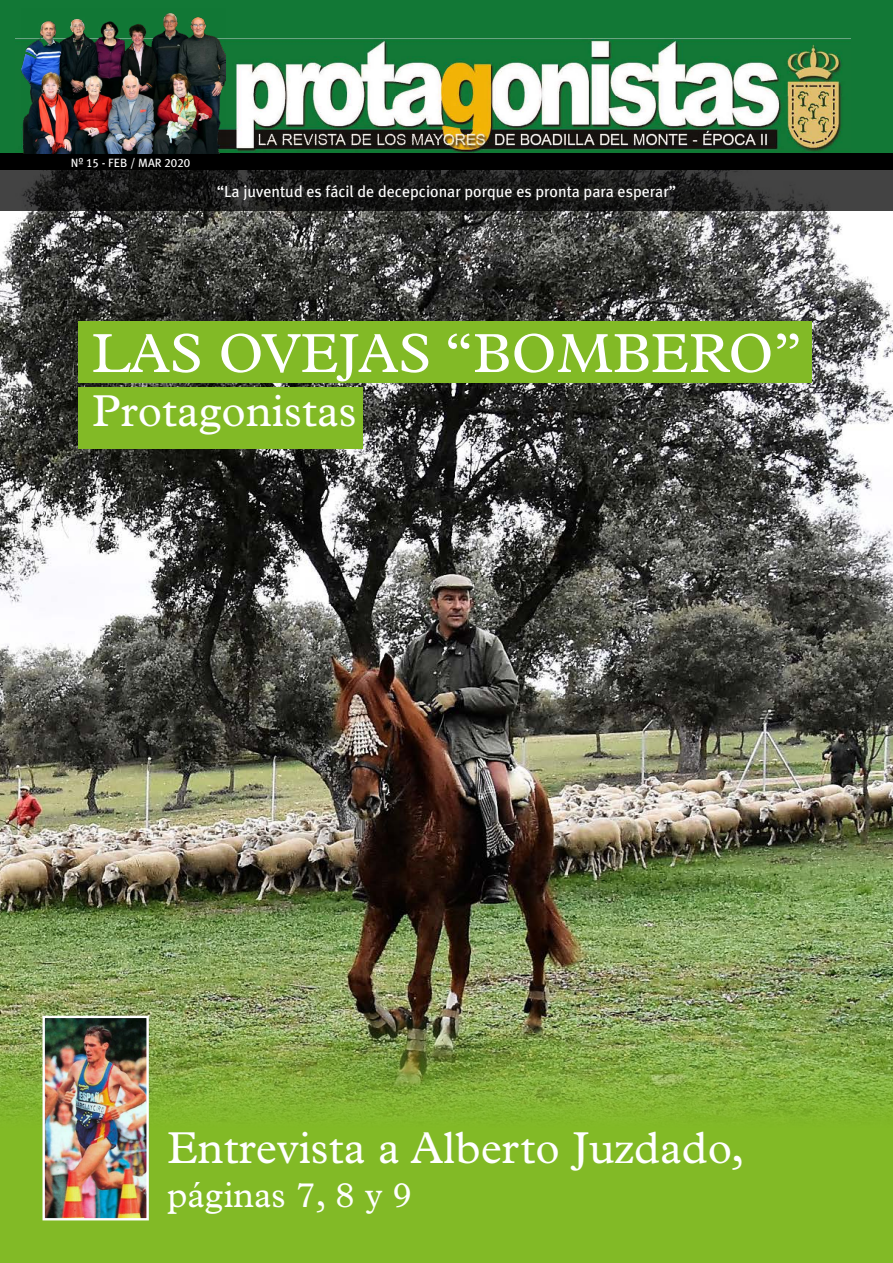
<style>
.page{position:relative;width:893px;height:1263px;background:#fff}
.page>*{position:absolute;margin:0;border:0;box-sizing:border-box;transform-origin:0 0}
.t1{font:55.5px "Plantin";color:#fff}
.t2{font:45px "Plantin";color:#fff}
.t3{font:36px "Plantin";color:#fff}
.t4{font:16.05px "Meta Plus";color:#fff}
.t5{font:12px "Meta Plus Book Caps";color:#fff}
</style>
<div class="page">
<div style="left:0;top:0;width:893px;height:154px;background:#127836"></div>
<img style="left:226px;top:39px;width:616px;height:114px">
<div style="left:0;top:153px;width:893px;height:18px;background:#000"></div>
<img style="left:21px;top:13px;width:205px;height:140px">
<img style="left:0;top:211px;width:893px;height:786px">
<img style="left:0;top:997px;width:893px;height:266px">
<img style="left:46px;top:1019px;width:100px;height:198px">
<div style="left:43px;top:1016px;width:106px;height:204px;border:2px solid #fff"></div>
<svg style="left:0;top:171px;width:893px;height:40px;background:#212121"></svg>
<div style="left:79px;top:321px;width:733px;height:62px;background:#82ba26"></div>
<div style="left:79px;top:387px;width:284px;height:62px;background:#82ba26"></div>
<p class="t5" style="left:71px;top:156px;width:121px">Nº 15 - FEB / MAR 2020</p>
<p class="t4" style="left:217px;top:182px;width:461px">“La juventud es fácil de decepcionar porque es pronta para esperar”</p>
<h1 class="t1" style="left:92px;top:322px;width:711px">LAS OVEJAS “BOMBERO”</h1>
<h2 class="t2" style="left:92px;top:385px;width:266px">Protagonistas</h2>
<h2 class="t2" style="left:167px;top:1122px;width:578px">Entrevista a Alberto Juzdado,</h2>
<h3 class="t3" style="left:167px;top:1174px;width:247px">páginas 7, 8 y 9</h3>
</div>
